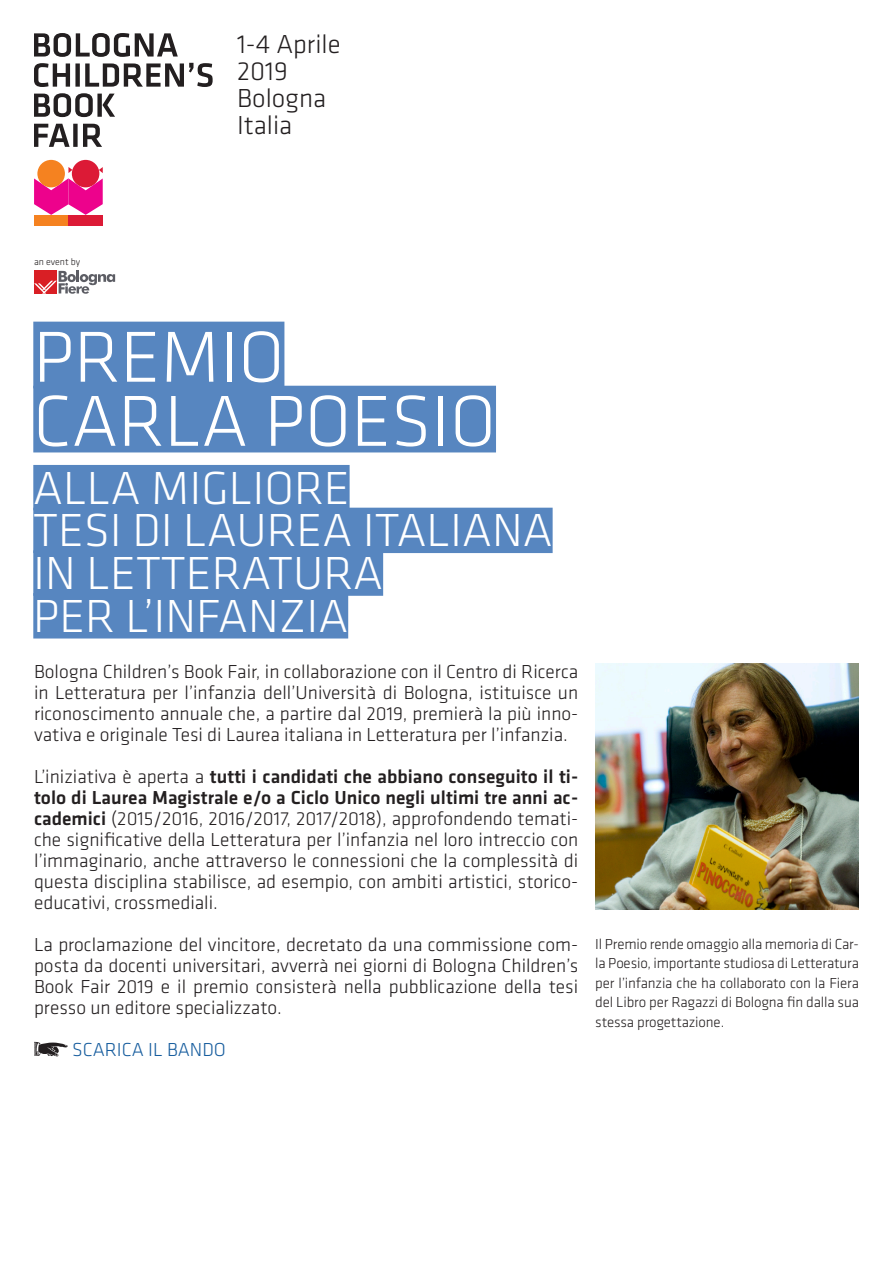
<style>
.page{position:relative;width:893px;height:1263px;background:#fff}
.page>*{position:absolute;margin:0;border:0;box-sizing:border-box;transform-origin:0 0}
.t1{font:300 74.7px/64.1px "Klavika";color:#fff}
.t2{font:300 48px/42.8px "Klavika";color:#fff}
.t3{font:300 27px/27px "Klavika";color:#231f20}
.t4{font:300 19.5px/21px "Klavika";color:#231f20;text-align:justify}
.t5{font:300 19.5px "Klavika";color:#175d9e}
.t6{font:300 15px/19.5px "Klavika";letter-spacing:-.01em;color:#231f20;text-align:justify}
.t7{font:300 9.9px "Klavika";color:#231f20}
.s1{font-weight:500}
</style>
<div class="page">
<svg style="left:34px;top:270px;width:81px;height:24px"></svg>
<svg style="left:34px;top:124px;width:68px;height:23px"></svg>
<svg style="left:34px;top:93px;width:81px;height:24px"></svg>
<svg style="left:34px;top:63px;width:179px;height:24px"></svg>
<svg style="left:34px;top:33px;width:144px;height:24px"></svg>
<div style="left:72px;top:160px;width:27px;height:27px;background:#dc1a36;border-radius:50%"></div>
<div style="left:34px;top:215px;width:34px;height:10px;background:#f58220"></div>
<div style="left:68px;top:215px;width:35px;height:10px;background:#dc1a36"></div>
<svg style="left:34px;top:167px;width:69px;height:48px"></svg>
<div style="left:37px;top:160px;width:28px;height:27px;background:#f58220;border-radius:50%"></div>
<svg style="left:34px;top:1042px;width:34px;height:14px"></svg>
<div style="left:33px;top:322px;width:251px;height:66px;background:#5786c0"></div>
<div style="left:33px;top:386px;width:463px;height:66px;background:#5786c0"></div>
<div style="left:33px;top:465px;width:317px;height:45px;background:#5786c0"></div>
<div style="left:33px;top:508px;width:520px;height:45px;background:#5786c0"></div>
<div style="left:33px;top:550px;width:350px;height:46px;background:#5786c0"></div>
<div style="left:33px;top:593px;width:315px;height:45px;background:#5786c0"></div>
<img style="left:595px;top:664px;width:264px;height:245px">
<h3 class="t3" style="left:237px;top:31px;width:105px">1-4 Aprile<br>2019<br>Bologna<br>Italia</h3>
<p class="t7" style="left:34px;top:256px;width:48px">an event by</p>
<h1 class="t1" style="left:33px;top:326px;width:464px">PREMIO<br>CARLA POESIO</h1>
<h2 class="t2" style="left:33px;top:467px;width:521px">ALLA MIGLIORE<br>TESI DI LAUREA ITALIANA<br>IN LETTERATURA<br>PER L’INFANZIA</h2>
<p class="t4" style="left:34px;top:662px;width:546px">Bologna Children’s Book Fair, in collaborazione con il Centro di Ricerca in Letteratura per l’infanzia dell’Università di Bologna, istituisce un riconoscimento annuale che, a partire dal 2019, premierà la più inno&shy;vativa e originale Tesi di Laurea italiana in Letteratura per l’infanzia.</p>
<p class="t4" style="left:34px;top:767px;width:546px">L’iniziativa è aperta a <span class="s1">tutti i candidati che abbiano conseguito il ti&shy;tolo di Laurea Magistrale e/o a Ciclo Unico negli ultimi tre anni ac&shy;cademici</span> (2015/2016, 2016/2017, 2017/2018), approfondendo temati&shy;che significative della Letteratura per l’infanzia nel loro intreccio con l’immaginario, anche attraverso le connessioni che la complessità di questa disciplina stabilisce, ad esempio, con ambiti artistici, storico&shy;educativi, crossmediali.</p>
<p class="t4" style="left:34px;top:935px;width:546px">La proclamazione del vincitore, decretato da una commissione com&shy;posta da docenti universitari, avverrà nei giorni di Bologna Children’s Book Fair 2019 e il premio consisterà nella pubblicazione della tesi presso un editore specializzato.</p>
<p class="t5" style="left:72px;top:1039px;width:155px">SCARICA IL BANDO</p>
<p class="t6" style="left:595px;top:934px;width:265px">Il Premio rende omaggio alla memoria di Car&shy;la Poesio, importante studiosa di Letteratura per l’infanzia che ha collaborato con la Fiera del Libro per Ragazzi di Bologna fin dalla sua stessa progettazione.</p>
</div>
